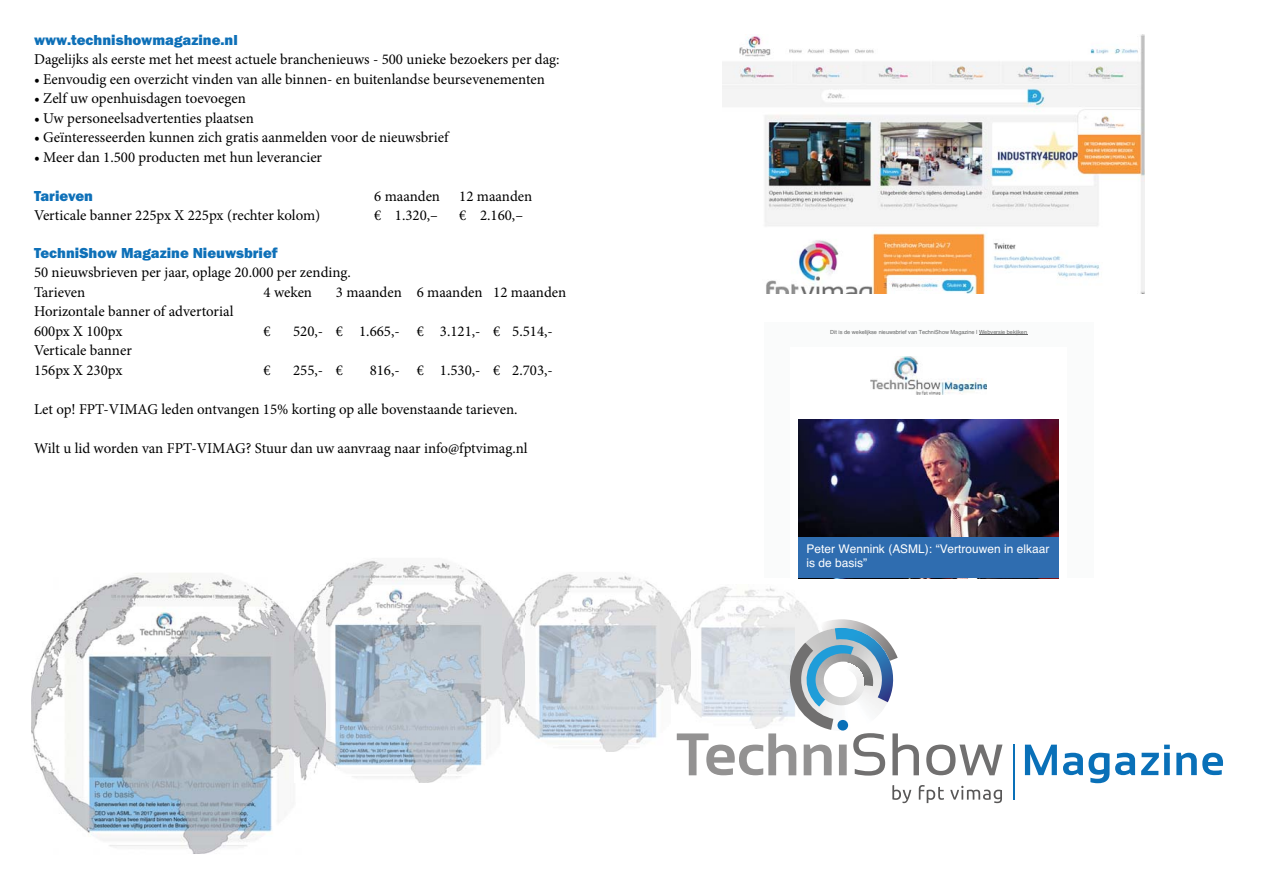
<style>
.page{position:relative;width:1263px;height:893px;background:#fff}
.page>*{position:absolute;margin:0;border:0;box-sizing:border-box;transform-origin:0 0}
.t1{font:15px/19.5px "Minion Pro";color:#000}
.t2{font:800 15px "Franklin Gothic";color:#0e70b8}
.t3{font:12px/14.4px "Helvetica";color:#fff}
.t4{font:5.55px "Helvetica";color:#656666}
</style>
<div class="page">
<img style="left:723px;top:34px;width:421px;height:259px">
<div style="left:764px;top:323px;width:329px;height:255px;background:#fafbfb"></div>
<hr style="left:979px;top:335px;width:48px;height:1px;background:#656666">
<div style="left:790px;top:351px;width:277px;height:47px;background:#fff"></div>
<img style="left:870px;top:356px;width:117px;height:38px">
<div style="left:790px;top:347px;width:277px;height:8px;background:#fff"></div>
<div style="left:790px;top:398px;width:277px;height:17px;background:#fff"></div>
<div style="left:790px;top:415px;width:277px;height:163px;background:#fff"></div>
<img style="left:798px;top:419px;width:260px;height:118px">
<div style="left:798px;top:537px;width:260px;height:41px;background:#2f6db0"></div>
<img style="left:691px;top:587px;width:122px;height:32px">
<img style="left:525px;top:574px;width:166px;height:178px">
<img style="left:326px;top:560px;width:199px;height:223px">
<img style="left:31px;top:573px;width:258px;height:281px">
<img style="left:289px;top:586px;width:37px;height:195px">
<svg style="left:677px;top:619px;width:325px;height:157px"></svg>
<div style="left:837px;top:720px;width:11px;height:10px;background:#0970b8;border-radius:50%"></div>
<svg style="left:892px;top:785px;width:110px;height:18px"></svg>
<svg style="left:1025px;top:745px;width:198px;height:38px"></svg>
<hr style="left:1013px;top:744px;width:1px;height:56px;background:#0970b8">
<p class="t2" style="left:34px;top:35px;width:205px">www.technishowmagazine.nl</p>
<p class="t1" style="left:34px;top:51px;width:527px">Dagelijks als eerste met het meest actuele branchenieuws - 500 unieke bezoekers per dag:</p>
<p class="t1" style="left:34px;top:71px;width:512px">• Eenvoudig een overzicht vinden van alle binnen- en buitenlandse beursevenementen</p>
<p class="t1" style="left:34px;top:90px;width:213px">• Zelf uw openhuisdagen toevoegen</p>
<p class="t1" style="left:34px;top:110px;width:221px">• Uw personeelsadvertenties plaatsen</p>
<p class="t1" style="left:34px;top:129px;width:416px">• Geïnteresseerden kunnen zich gratis aanmelden voor de nieuwsbrief</p>
<p class="t1" style="left:34px;top:149px;width:290px">• Meer dan 1.500 producten met hun leverancier</p>
<p class="t2" style="left:34px;top:191px;width:60px">Tarieven</p>
<p class="t1" style="left:374px;top:188px;width:67px">6 maanden</p>
<p class="t1" style="left:459px;top:188px;width:74px">12 maanden</p>
<p class="t1" style="left:34px;top:207px;width:288px">Verticale banner 225px X 225px (rechter kolom)</p>
<p class="t1" style="left:374px;top:207px;width:65px">€ 1.320,–</p>
<p class="t1" style="left:459px;top:207px;width:65px">€ 2.160,–</p>
<p class="t2" style="left:34px;top:248px;width:245px">TechniShow Magazine Nieuwsbrief</p>
<p class="t1" style="left:34px;top:264px;width:318px">50 nieuwsbrieven per jaar, oplage 20.000 per zending.<br>Tarieven</p>
<p class="t1" style="left:264px;top:284px;width:50px">4 weken</p>
<p class="t1" style="left:336px;top:284px;width:232px">3 maanden 6 maanden 12 maanden</p>
<p class="t1" style="left:34px;top:303px;width:201px">Horizontale banner of advertorial<br>600px X 100px</p>
<p class="t1" style="left:264px;top:323px;width:9px">€</p>
<p class="t1" style="left:293px;top:323px;width:261px">520,- € 1.665,- € 3.121,- € 5.514,-</p>
<p class="t1" style="left:34px;top:342px;width:99px">Verticale banner<br>156px X 230px</p>
<p class="t1" style="left:264px;top:362px;width:9px">€</p>
<p class="t1" style="left:293px;top:362px;width:51px">255,- €</p>
<p class="t1" style="left:370px;top:362px;width:185px">816,- € 1.530,- € 2.703,-</p>
<p class="t1" style="left:34px;top:401px;width:485px">Let op! FPT-VIMAG leden ontvangen 15% korting op alle bovenstaande tarieven.</p>
<p class="t1" style="left:34px;top:440px;width:495px">Wilt u lid worden van FPT-VIMAG? Stuur dan uw aanvraag naar info@fptvimag.nl</p>
<p class="t4" style="left:830px;top:330px;width:198px">Dit is de wekelijkse nieuwsbrief van TechniShow Magazine | Webversie bekijken</p>
<p class="t3" style="left:806px;top:542px;width:245px">Peter Wennink (ASML): “Vertrouwen in elkaar is de basis”</p>
</div>
